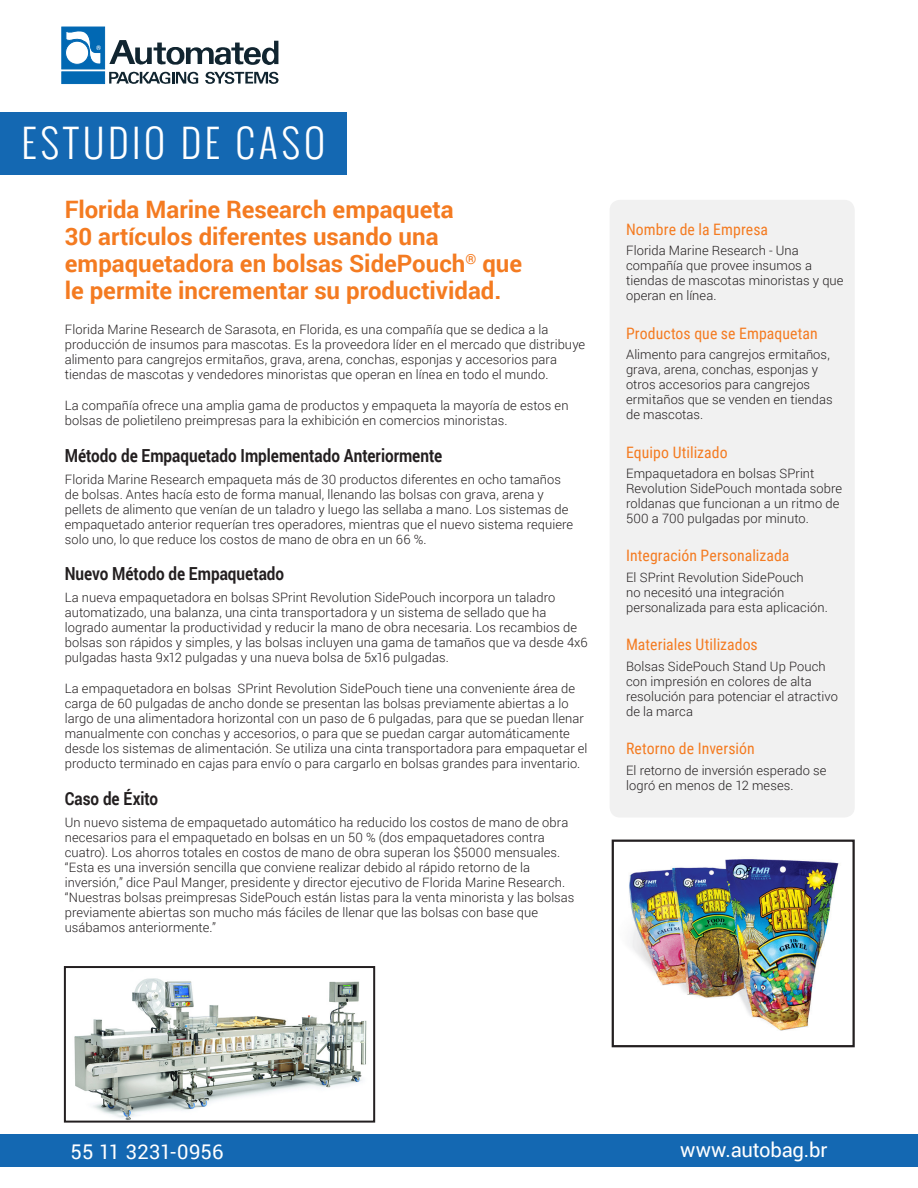
<style>
.page{position:relative;width:918px;height:1188px;background:#fff}
.page>*{position:absolute;margin:0;border:0;box-sizing:border-box;transform-origin:0 0}
.t1{font:300 39px "Oswald";letter-spacing:.105em;color:#fff}
.t2{font:700 24px/27px "Roboto";color:#f47b21}
.t3{font:20.25px "Roboto";letter-spacing:-.005em;color:#fff}
.subhead{font:700 18px "Roboto";color:#231f20;scale:.85 1}
.sidebar_subhead{font:15.75px "Roboto Condensed";letter-spacing:.005em;color:#f47b21}
.body_copy{font:300 12.9px/15px "Roboto";letter-spacing:.005em;color:#231f20}
.sidebar_body{font:300 12.9px/15px "Roboto";letter-spacing:.005em;color:#231f20}
</style>
<div class="page">
<svg style="left:205px;top:72px;width:74px;height:12px"></svg>
<svg style="left:109px;top:71px;width:90px;height:13px"></svg>
<svg style="left:109px;top:40px;width:169px;height:25px"></svg>
<div style="left:62px;top:27px;width:43px;height:42px;background:#0168b3"></div>
<div style="left:62px;top:72px;width:43px;height:12px;background:#0168b3"></div>
<div style="left:65px;top:41px;width:24px;height:23px;border:1px solid #0168b3;border-radius:50%"></div>
<svg style="left:66px;top:31px;width:35px;height:34px"></svg>
<div style="left:0;top:1134px;width:918px;height:33px;background:#1468b2"></div>
<div style="left:0;top:112px;width:347px;height:63px;background:#1468b2"></div>
<div style="left:610px;top:200px;width:245px;height:618px;background:#f1f1f1;border-radius:10px"></div>
<img style="left:629px;top:859px;width:210px;height:172px">
<div style="left:612px;top:840px;width:243px;height:207px;border:2px solid #231f20"></div>
<img style="left:74px;top:978px;width:293px;height:142px">
<div style="left:64px;top:966px;width:311px;height:157px;border:2px solid #231f20"></div>
<h1 class="t1" style="left:22px;top:114px;width:305px">ESTUDIO DE CASO</h1>
<p class="t2" style="left:65px;top:195px;width:459px">Florida Marine Research empaqueta<br>30 artículos diferentes usando una empaquetadora en bolsas SidePouch<sup>®</sup> que</p>
<p class="t2" style="left:65px;top:276px;width:438px">le permite incrementar su productividad.</p>
<p class="body_copy" style="left:65px;top:321px;width:522px">Florida Marine Research de Sarasota, en Florida, es una compañía que se dedica a la producción de insumos para mascotas. Es la proveedora líder en el mercado que distribuye alimento para cangrejos ermitaños, grava, arena, conchas, esponjas y accesorios para tiendas de mascotas y vendedores minoristas que operan en línea en todo el mundo.</p>
<p class="body_copy" style="left:65px;top:398px;width:505px">La compañía ofrece una amplia gama de productos y empaqueta la mayoría de estos en bolsas de polietileno preimpresas para la exhibición en comercios minoristas.</p>
<p class="subhead" style="left:65px;top:443px;width:446px">Método de Empaquetado Implementado Anteriormente</p>
<p class="body_copy" style="left:65px;top:471px;width:510px">Florida Marine Research empaqueta más de 30 productos diferentes en ocho tamaños de bolsas. Antes hacía esto de forma manual, llenando las bolsas con grava, arena y pellets de alimento que venían de un taladro y luego las sellaba a mano. Los sistemas de empaquetado anterior requerían tres operadores, mientras que el nuevo sistema requiere solo uno, lo que reduce los costos de mano de obra en un 66 %.</p>
<p class="subhead" style="left:65px;top:561px;width:260px">Nuevo Método de Empaquetado</p>
<p class="body_copy" style="left:65px;top:590px;width:525px">La nueva empaquetadora en bolsas SPrint Revolution SidePouch incorpora un taladro automatizado, una balanza, una cinta transportadora y un sistema de sellado que ha logrado aumentar la productividad y reducir la mano de obra necesaria. Los recambios de bolsas son rápidos y simples, y las bolsas incluyen una gama de tamaños que va desde 4x6 pulgadas hasta 9x12 pulgadas y una nueva bolsa de 5x16 pulgadas.</p>
<p class="body_copy" style="left:65px;top:681px;width:524px">La empaquetadora en bolsas SPrint Revolution SidePouch tiene una conveniente área de carga de 60 pulgadas de ancho donde se presentan las bolsas previamente abiertas a lo largo de una alimentadora horizontal con un paso de 6 pulgadas, para que se puedan llenar manualmente con conchas y accesorios, o para que se puedan cargar automáticamente desde los sistemas de alimentación. Se utiliza una cinta transportadora para empaquetar el producto terminado en cajas para envío o para cargarlo en bolsas grandes para inventario.</p>
<p class="subhead" style="left:65px;top:786px;width:112px">Caso de Éxito</p>
<p class="body_copy" style="left:65px;top:814px;width:511px">Un nuevo sistema de empaquetado automático ha reducido los costos de mano de obra necesarios para el empaquetado en bolsas en un 50 % (dos empaquetadores contra cuatro). Los ahorros totales en costos de mano de obra superan los $5000 mensuales. “Esta es una inversión sencilla que conviene realizar debido al rápido retorno de la inversión,” dice Paul Manger, presidente y director ejecutivo de Florida Marine Research. “Nuestras bolsas preimpresas SidePouch están listas para la venta minorista y las bolsas previamente abiertas son mucho más fáciles de llenar que las bolsas con base que usábamos anteriormente.”</p>
<p class="sidebar_subhead" style="left:626px;top:218px;width:144px">Nombre de la Empresa</p>
<p class="sidebar_body" style="left:626px;top:243px;width:219px">Florida Marine Research - Una compañía que provee insumos a tiendas de mascotas minoristas y que operan en línea.</p>
<p class="sidebar_subhead" style="left:626px;top:322px;width:193px">Productos que se Empaquetan</p>
<p class="sidebar_body" style="left:626px;top:346px;width:208px">Alimento para cangrejos ermitaños, grava, arena, conchas, esponjas y otros accesorios para cangrejos ermitaños que se venden en tiendas de mascotas.</p>
<p class="sidebar_subhead" style="left:626px;top:441px;width:103px">Equipo Utilizado</p>
<p class="sidebar_body" style="left:626px;top:465px;width:218px">Empaquetadora en bolsas SPrint Revolution SidePouch montada sobre roldanas que funcionan a un ritmo de 500 a 700 pulgadas por minuto.</p>
<p class="sidebar_subhead" style="left:626px;top:545px;width:165px">Integración Personalizada</p>
<p class="sidebar_body" style="left:626px;top:569px;width:203px">El SPrint Revolution SidePouch<br>no necesitó una integración personalizada para esta aplicación.</p>
<p class="sidebar_subhead" style="left:626px;top:634px;width:133px">Materiales Utilizados</p>
<p class="sidebar_body" style="left:626px;top:658px;width:213px">Bolsas SidePouch Stand Up Pouch con impresión en colores de alta resolución para potenciar el atractivo de la marca</p>
<p class="sidebar_subhead" style="left:626px;top:738px;width:130px">Retorno de Inversión</p>
<p class="sidebar_body" style="left:626px;top:762px;width:202px">El retorno de inversión esperado se logró en menos de 12 meses.</p>
<h3 class="t3" style="left:71px;top:1137px;width:154px">55 11 3231-0956</h3>
<h3 class="t3" style="left:680px;top:1135px;width:149px">www.autobag.br</h3>
</div>
